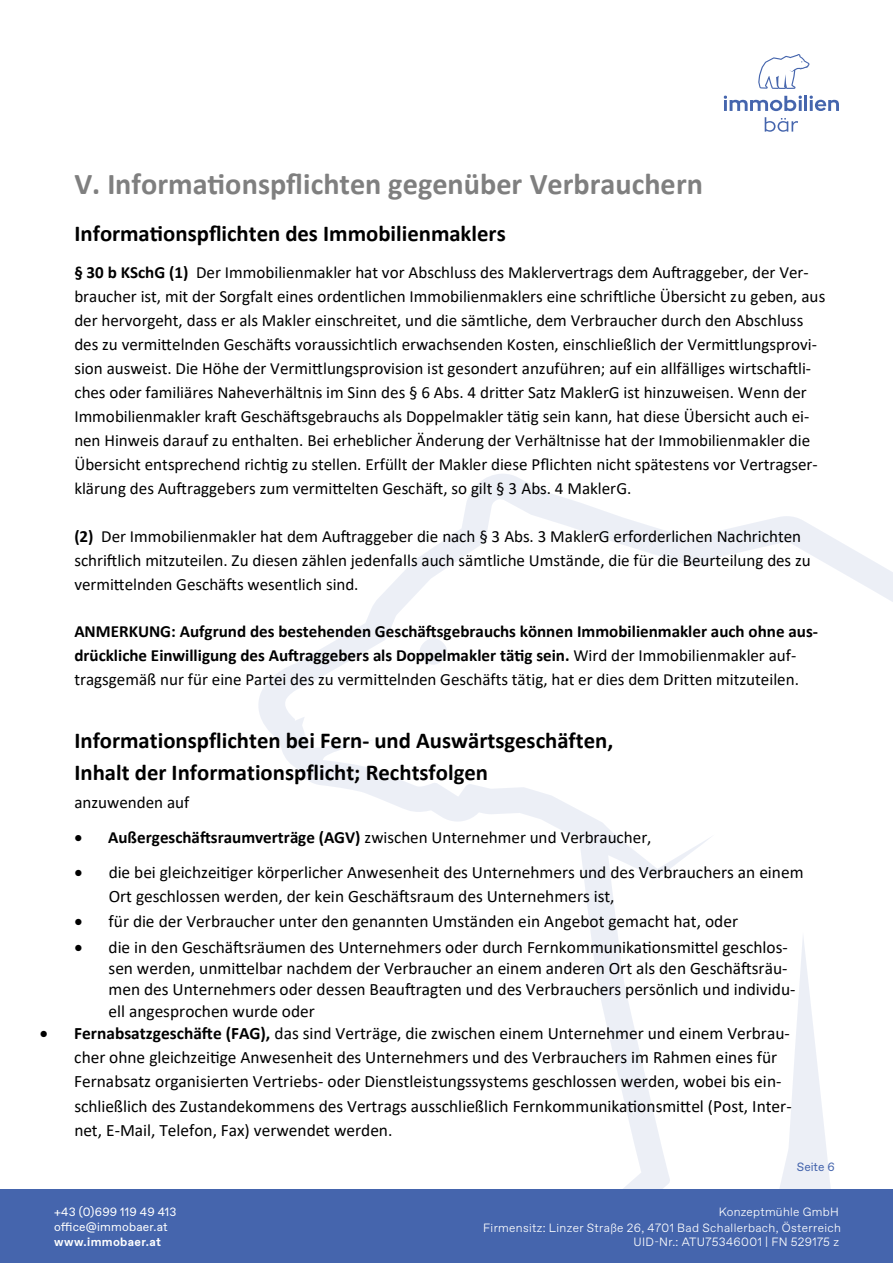
<style>
.page{position:relative;width:893px;height:1263px;background:#fff}
.page>*{position:absolute;margin:0;border:0;box-sizing:border-box;transform-origin:0 0}
.t1{font:700 30.3px "Calibri";color:#7f7f7f}
.t2{font:700 22.8px/31.8px "Calibri";color:#000}
.t3{font:17.4px/24.5px "Calibri";color:#000}
.t4{font:17.1px/24px "Calibri";color:#000}
.t5{font:700 17.1px/24px "Calibri";color:#000}
.t6{font:300 12px/15.8px "Favorit Pro";letter-spacing:.03em;color:#fff;text-align:right}
.t7{font:12px "Favorit Pro";letter-spacing:.015em;color:#fff}
.t8{font:700 12px "Favorit Pro";letter-spacing:.03em;color:#fff}
.t9{font:12px "Favorit Pro";color:#4565ad}
.s1{font-weight:700}
.s2{font-weight:400}
</style>
<div class="page">
<svg style="left:257px;top:474px;width:636px;height:716px"></svg>
<div style="left:419px;top:638px;width:28px;height:27px;background:#eceff6;border-radius:50%"></div>
<div style="left:0;top:1190px;width:893px;height:73px;background:#4565ad"></div>
<svg style="left:758px;top:54px;width:52px;height:35px"></svg>
<svg style="left:765px;top:117px;width:33px;height:15px"></svg>
<hr style="left:804px;top:96px;width:3px;height:15px;background:#4565ad">
<svg style="left:809px;top:95px;width:30px;height:16px"></svg>
<svg style="left:724px;top:95px;width:78px;height:16px"></svg>
<p class="t1" style="left:74px;top:162px;width:630px">V. Informationspflichten gegenüber Verbrauchern</p>
<p class="t2" style="left:74px;top:217px;width:433px">Informationspflichten des Immobilienmaklers</p>
<p class="t4" style="left:74px;top:260px;width:752px"><span class="s1">§ 30 b KSchG (1)</span> Der Immobilienmakler hat vor Abschluss des Maklervertrags dem Auftraggeber, der Ver&shy;braucher ist, mit der Sorgfalt eines ordentlichen Immobilienmaklers eine schriftliche Übersicht zu geben, aus der hervorgeht, dass er als Makler einschreitet, und die sämtliche, dem Verbraucher durch den Abschluss des zu vermittelnden Geschäfts voraussichtlich erwachsenden Kosten, einschließlich der Vermittlungsprovi&shy;sion ausweist. Die Höhe der Vermittlungsprovision ist gesondert anzuführen; auf ein allfälliges wirtschaftli&shy;ches oder familiäres Naheverhältnis im Sinn des § 6 Abs. 4 dritter Satz MaklerG ist hinzuweisen. Wenn der Immobilienmakler kraft Geschäftsgebrauchs als Doppelmakler tätig sein kann, hat diese Übersicht auch ei&shy;nen Hinweis darauf zu enthalten. Bei erheblicher Änderung der Verhältnisse hat der Immobilienmakler die Übersicht entsprechend richtig zu stellen. Erfüllt der Makler diese Pflichten nicht spätestens vor Vertragser&shy;klärung des Auftraggebers zum vermittelten Geschäft, so gilt § 3 Abs. 4 MaklerG.</p>
<p class="t4" style="left:74px;top:523px;width:738px"><span class="s1">(2)</span> Der Immobilienmakler hat dem Auftraggeber die nach § 3 Abs. 3 MaklerG erforderlichen Nachrichten schriftlich mitzuteilen. Zu diesen zählen jedenfalls auch sämtliche Umstände, die für die Beurteilung des zu vermittelnden Geschäfts wesentlich sind.</p>
<p class="t5" style="left:74px;top:619px;width:745px">ANMERKUNG: Aufgrund des bestehenden Geschäftsgebrauchs können Immobilienmakler auch ohne aus&shy;drückliche Einwilligung des Auftraggebers als Doppelmakler tätig sein. <span class="s2">Wird der Immobilienmakler auf&shy;tragsgemäß nur für eine Partei des zu vermittelnden Geschäfts tätig, hat er dies dem Dritten mitzuteilen.</span></p>
<p class="t2" style="left:74px;top:725px;width:540px">Informationspflichten bei Fern- und Auswärtsgeschäften,<br>Inhalt der Informationspflicht; Rechtsfolgen</p>
<p class="t4" style="left:74px;top:790px;width:116px">anzuwenden auf</p>
<p class="t4" style="left:74px;top:825px;width:579px">• <span class="s1">Außergeschäftsraumverträge (AGV)</span> zwischen Unternehmer und Verbraucher,</p>
<p class="t3" style="left:109px;top:859px;width:696px;text-indent:-34px">• die bei gleichzeitiger körperlicher Anwesenheit des Unternehmers und des Verbrauchers an einem<br>Ort geschlossen werden, der kein Geschäftsraum des Unternehmers ist,</p>
<p class="t3" style="left:74px;top:909px;width:665px">• für die der Verbraucher unter den genannten Umständen ein Angebot gemacht hat, oder</p>
<p class="t3" style="left:109px;top:936px;width:688px;line-height:21.3px;text-indent:-34px">• die in den Geschäftsräumen des Unternehmers oder durch Fernkommunikationsmittel geschlos&shy;sen werden, unmittelbar nachdem der Verbraucher an einem anderen Ort als den Geschäftsräu&shy;men des Unternehmers oder dessen Beauftragten und des Verbrauchers persönlich und individu&shy;ell angesprochen wurde oder</p>
<p class="t3" style="left:74px;top:1020px;width:719px;text-indent:-35px">• <span class="s1">Fernabsatzgeschäfte (FAG),</span> das sind Verträge, die zwischen einem Unternehmer und einem Verbrau&shy;cher ohne gleichzeitige Anwesenheit des Unternehmers und des Verbrauchers im Rahmen eines für Fernabsatz organisierten Vertriebs- oder Dienstleistungssystems geschlossen werden, wobei bis ein&shy;schließlich des Zustandekommens des Vertrags ausschließlich Fernkommunikationsmittel (Post, Inter&shy;net, E-Mail, Telefon, Fax) verwendet werden.</p>
<p class="t7" style="left:54px;top:1203px;width:124px">+43 (0)699 119 49 413</p>
<p class="t7" style="left:54px;top:1218px;width:115px">office@immobaer.at</p>
<p class="t8" style="left:54px;top:1233px;width:109px">www.immobaer.at</p>
<p class="t9" style="left:797px;top:1159px;width:39px">Seite 6</p>
<p class="t6" style="left:483px;top:1203px;width:359px">Konzeptmühle GmbH<br>Firmensitz: Linzer Straße 26, 4701 Bad Schallerbach, Österreich</p>
<p class="t6" style="left:633px;top:1233px;width:207px">UID-Nr.: ATU75346001 | FN 529175 z</p>
</div>
